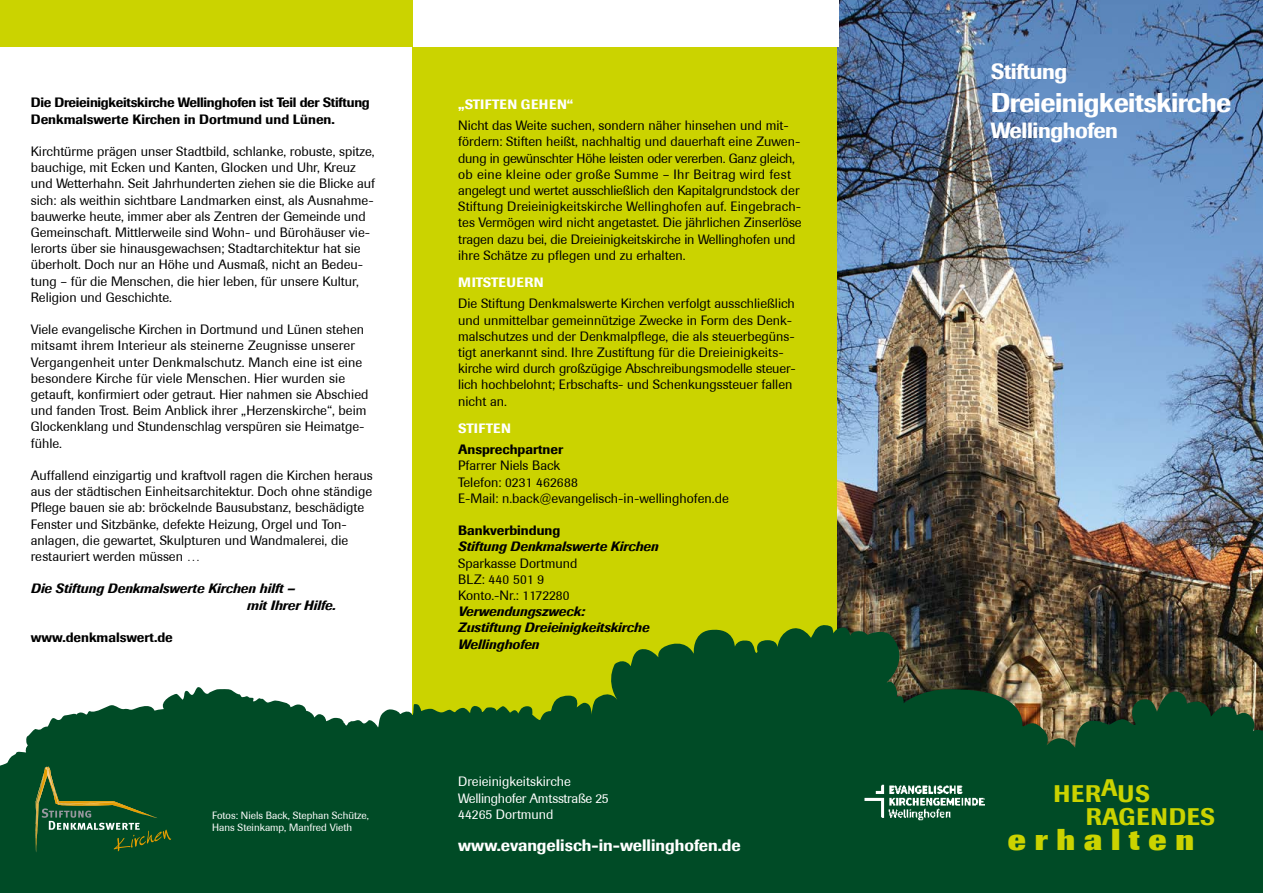
<style>
.page{position:relative;width:1263px;height:893px;background:#fff}
.page>*{position:absolute;margin:0;border:0;box-sizing:border-box;transform-origin:0 0}
.t1{font:800 30px "Berthold Imago";color:#cbd300}
.t2{font:500 27px "Berthold Imago";letter-spacing:-.02em;color:#fff}
.t3{font:500 23.85px/22.6px "Berthold Imago";letter-spacing:.02em;color:#cbd300}
.t4{font:500 21.9px "Berthold Imago";letter-spacing:-.02em;color:#fff}
.t5{font:500 16.5px "Berthold Imago";color:#fff}
.t6{font:13.5px/16.2px "Berthold Imago";color:#000}
.t7{font:italic 500 13.5px/16.2px "Berthold Imago";color:#000}
.t8{font:500 13.5px/16.2px "Berthold Imago";letter-spacing:-.02em;color:#000}
.t9{font:13.5px/16.5px "Berthold Imago";color:#fff}
.t10{font:500 13.5px "Berthold Imago";color:#000}
.t11{font:500 13.5px "Berthold Imago";letter-spacing:.04em;color:#fff}
.t12{font:500 13.5px "Berthold Imago";letter-spacing:.01em;color:#fff}
.t13{font:10.5px/12px "Berthold Imago";color:#fff}
</style>
<div class="page">
<div style="left:412px;top:0;width:426px;height:893px;background:#cbd300"></div>
<img style="left:838px;top:0;width:425px;height:622px">
<svg style="left:0;top:622px;width:1263px;height:271px;fill:#004b26"></svg>
<img style="left:863px;top:785px;width:121px;height:36px">
<div style="left:0;top:0;width:413px;height:47px;background:#cbd300"></div>
<div style="left:413px;top:0;width:425px;height:47px;background:#fff"></div>
<svg style="left:35px;top:766px;width:136px;height:86px;background:#1a582e"></svg>
<p class="t8" style="left:31px;top:94px;width:340px">Die Dreieinigkeitskirche Wellinghofen ist Teil der Stiftung<br>Denkmalswerte Kirchen in Dortmund und Lünen.</p>
<p class="t6" style="left:31px;top:143px;width:346px">Kirchtürme prägen unser Stadtbild, schlanke, robuste, spitze, bauchige, mit Ecken und Kanten, Glocken und Uhr, Kreuz und Wetterhahn. Seit Jahrhunderten ziehen sie die Blicke auf sich: als weithin sichtbare Landmarken einst, als Ausnahme&shy;bauwerke heute, immer aber als Zentren der Gemeinde und Gemeinschaft. Mittlerweile sind Wohn- und Bürohäuser vie&shy;lerorts über sie hinausgewachsen; Stadtarchitektur hat sie überholt. Doch nur an Höhe und Ausmaß, nicht an Bedeu&shy;tung – für die Menschen, die hier leben, für unsere Kultur, Religion und Geschichte.</p>
<p class="t6" style="left:31px;top:321px;width:339px">Viele evangelische Kirchen in Dortmund und Lünen stehen mitsamt ihrem Interieur als steinerne Zeugnisse unserer Vergangenheit unter Denkmalschutz. Manch eine ist eine besondere Kirche für viele Menschen. Hier wurden sie getauft, konfirmiert oder getraut. Hier nahmen sie Abschied und fanden Trost. Beim Anblick ihrer „Herzenskirche“, beim Glockenklang und Stundenschlag verspüren sie Heimatge&shy;fühle.</p>
<p class="t6" style="left:31px;top:467px;width:343px">Auffallend einzigartig und kraftvoll ragen die Kirchen heraus aus der städtischen Einheitsarchitektur. Doch ohne ständige Pflege bauen sie ab: bröckelnde Bausubstanz, beschädigte Fenster und Sitzbänke, defekte Heizung, Orgel und Ton&shy;anlagen, die gewartet, Skulpturen und Wandmalerei, die restauriert werden müssen …</p>
<p class="t7" style="left:247px;top:581px;width:90px;text-indent:-216px">Die Stiftung Denkmalswerte Kirchen hilft –<br>mit Ihrer Hilfe.</p>
<p class="t10" style="left:31px;top:629px;width:144px">www.denkmalswert.de</p>
<p class="t13" style="left:212px;top:809px;width:158px">Fotos: Niels Back, Stephan Schütze,<br>Hans Steinkamp, Manfred Vieth</p>
<p class="t11" style="left:458px;top:96px;width:117px">„STIFTEN GEHEN“</p>
<p class="t6" style="left:458px;top:117px;width:345px">Nicht das Weite suchen, sondern näher hinsehen und mit&shy;fördern: Stiften heißt, nachhaltig und dauerhaft eine Zuwen&shy;dung in gewünschter Höhe leisten oder vererben. Ganz gleich, ob eine kleine oder große Summe – Ihr Beitrag wird fest angelegt und wertet ausschließlich den Kapitalgrundstock der Stiftung Dreieinigkeitskirche Wellinghofen auf. Eingebrach&shy;tes Vermögen wird nicht angetastet. Die jährlichen Zinserlöse tragen dazu bei, die Dreieinigkeitskirche in Wellinghofen und ihre Schätze zu pflegen und zu erhalten.</p>
<p class="t11" style="left:458px;top:274px;width:87px">MITSTEUERN</p>
<p class="t6" style="left:458px;top:296px;width:339px">Die Stiftung Denkmalswerte Kirchen verfolgt ausschließlich und unmittelbar gemeinnützige Zwecke in Form des Denk&shy;malschutzes und der Denkmalpflege, die als steuerbegüns&shy;tigt anerkannt sind. Ihre Zustiftung für die Dreieinigkeits&shy;kirche wird durch großzügige Abschreibungsmodelle steuer&shy;lich hochbelohnt; Erbschafts- und Schenkungssteuer fallen nicht an.</p>
<p class="t12" style="left:458px;top:420px;width:54px">STIFTEN</p>
<p class="t10" style="left:458px;top:441px;width:106px">Ansprechpartner</p>
<p class="t6" style="left:458px;top:458px;width:272px">Pfarrer Niels Back<br>Telefon: 0231 462688<br>E-Mail: n.back@evangelisch-in-wellinghofen.de</p>
<p class="t10" style="left:458px;top:522px;width:104px">Bankverbindung</p>
<p class="t7" style="left:458px;top:539px;width:202px">Stiftung Denkmalswerte Kirchen</p>
<p class="t6" style="left:458px;top:555px;width:121px">Sparkasse Dortmund<br>BLZ: 440 501 9<br>Konto.-Nr.: 1172280</p>
<p class="t7" style="left:458px;top:603px;width:193px">Verwendungszweck:<br>Zustiftung Dreieinigkeitskirche<br>Wellinghofen</p>
<p class="t9" style="left:458px;top:773px;width:152px">Dreieinigkeitskirche<br>Wellinghofer Amtsstraße 25<br>44265 Dortmund</p>
<p class="t5" style="left:458px;top:835px;width:284px">www.evangelisch-in-wellinghofen.de</p>
<h3 class="t4" style="left:991px;top:58px;width:78px">Stiftung</h3>
<h2 class="t2" style="left:991px;top:86px;width:242px">Dreieinigkeitskirche</h2>
<h3 class="t4" style="left:991px;top:117px;width:129px">Wellinghofen</h3>
<h3 class="t3" style="left:1086px;top:782px;width:131px;text-indent:-32px">HERAUS<br>RAGENDES</h3>
<h1 class="t1" style="left:1008px;top:822px;width:188px">e r h a l t e n</h1>
</div>
